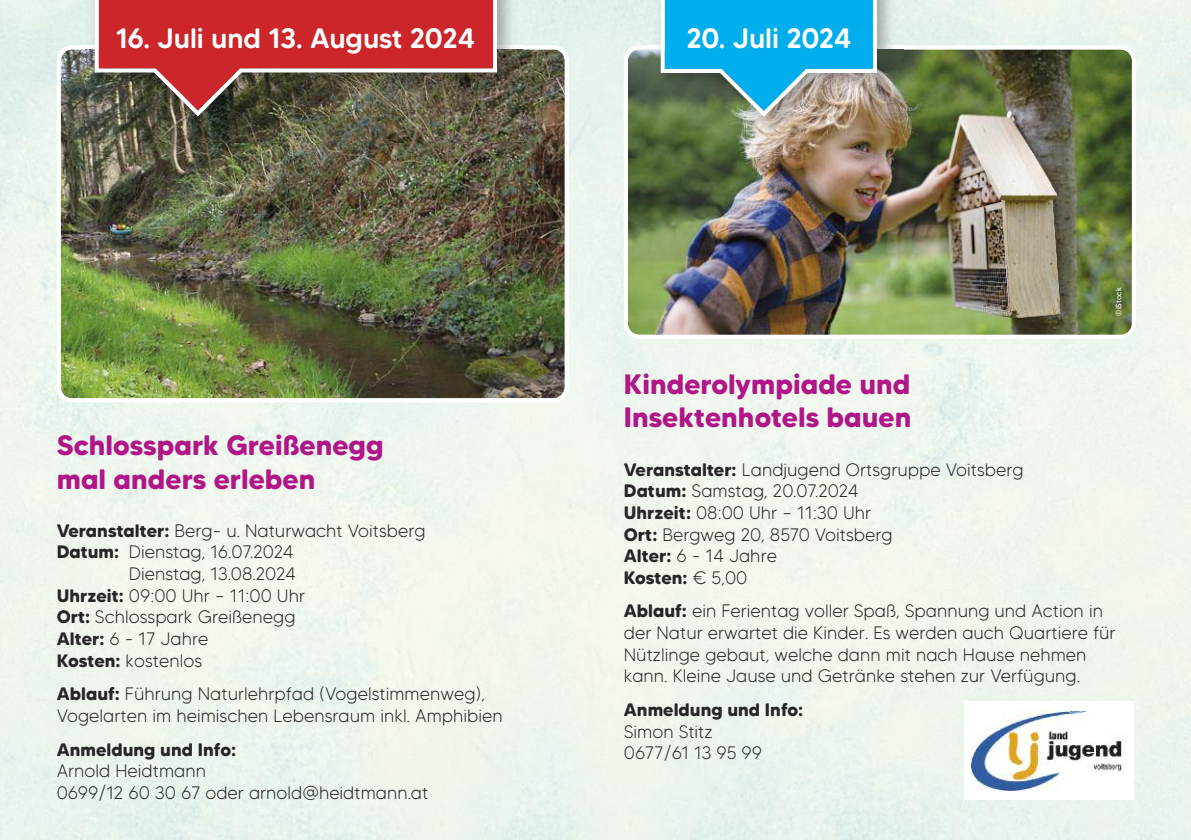
<style>
.page{position:relative;width:1191px;height:840px;background:#fff}
.page>*{position:absolute;margin:0;border:0;box-sizing:border-box;transform-origin:0 0}
.t1{font:700 28px/33.6px "MADE Tommy Soft";color:#b01688}
.t2{font:500 28px "MADE Tommy Soft";letter-spacing:-.005em;color:#fff}
.t3{font:300 18px/21.6px "MADE Tommy Soft";color:#272627}
.t4{font:700 18px "MADE Tommy Soft";color:#272627}
.t5{font:8px "MADE Tommy Soft";color:#fff}
.s1{font-weight:700}
</style>
<div class="page">
<img style="left:57px;top:45px;width:512px;height:357px">
<img style="left:85px;top:0;width:438px;height:143px">
<svg style="left:95px;top:0;width:402px;height:116px;background:#a63f3c"></svg>
<img style="left:624px;top:45px;width:511px;height:293px">
<img style="left:651px;top:0;width:252px;height:143px">
<svg style="left:660px;top:0;width:217px;height:117px;background:#3aa7c9"></svg>
<img style="left:971px;top:711px;width:154px;height:78px">
<h1 class="t2" style="left:116px;top:28px;width:361px">16. Juli und 13. August 2024</h1>
<h1 class="t2" style="left:686px;top:28px;width:167px">20. Juli 2024</h1>
<p class="t5" style="left:1115px;top:316px;width:30px;rotate:-90deg">©iStock</p>
<h1 class="t1" style="left:57px;top:431px;width:328px">Schlosspark Greißenegg mal anders erleben</h1>
<p class="t3" style="left:57px;top:521px;width:370px"><span class="s1">Veranstalter:</span> Berg- u. Naturwacht Voitsberg</p>
<p class="t3" style="left:57px;top:542px;width:239px"><span class="s1">Datum:</span> Dienstag, 16.07.2024</p>
<p class="t3" style="left:129px;top:564px;width:169px">Dienstag, 13.08.2024</p>
<p class="t3" style="left:57px;top:586px;width:250px"><span class="s1">Uhrzeit:</span> 09:00 Uhr – 11:00 Uhr</p>
<p class="t3" style="left:57px;top:607px;width:240px"><span class="s1">Ort:</span> Schlosspark Greißenegg</p>
<p class="t3" style="left:57px;top:629px;width:153px"><span class="s1">Alter:</span> 6 - 17 Jahre</p>
<p class="t3" style="left:57px;top:650px;width:147px"><span class="s1">Kosten:</span> kostenlos</p>
<p class="t3" style="left:57px;top:684px;width:447px"><span class="s1">Ablauf:</span> Führung Naturlehrpfad (Vogelstimmenweg),<br>Vogelarten im heimischen Lebensraum inkl. Amphibien</p>
<p class="t4" style="left:57px;top:742px;width:181px">Anmeldung und Info:</p>
<p class="t3" style="left:57px;top:761px;width:373px">Arnold Heidtmann<br>0699/12 60 30 67 oder arnold@heidtmann.at</p>
<h1 class="t1" style="left:624px;top:369px;width:289px">Kinderolympiade und<br>Insektenhotels bauen</h1>
<p class="t3" style="left:624px;top:460px;width:401px"><span class="s1">Veranstalter:</span> Landjugend Ortsgruppe Voitsberg<br><span class="s1">Datum:</span> Samstag, 20.07.2024<br><span class="s1">Uhrzeit:</span> 08:00 Uhr – 11:30 Uhr<br><span class="s1">Ort:</span> Bergweg 20, 8570 Voitsberg<br><span class="s1">Alter:</span> 6 - 14 Jahre<br><span class="s1">Kosten:</span> € 5,00</p>
<p class="t3" style="left:624px;top:601px;width:493px"><span class="s1">Ablauf:</span> ein Ferientag voller Spaß, Spannung und Action in der Natur erwartet die Kinder. Es werden auch Quartiere für Nützlinge gebaut, welche dann mit nach Hause nehmen kann. Kleine Jause und Getränke stehen zur Verfügung.</p>
<p class="t4" style="left:624px;top:703px;width:181px">Anmeldung und Info:</p>
<p class="t3" style="left:624px;top:721px;width:140px">Simon Stitz<br>0677/61 13 95 99</p>
</div>
